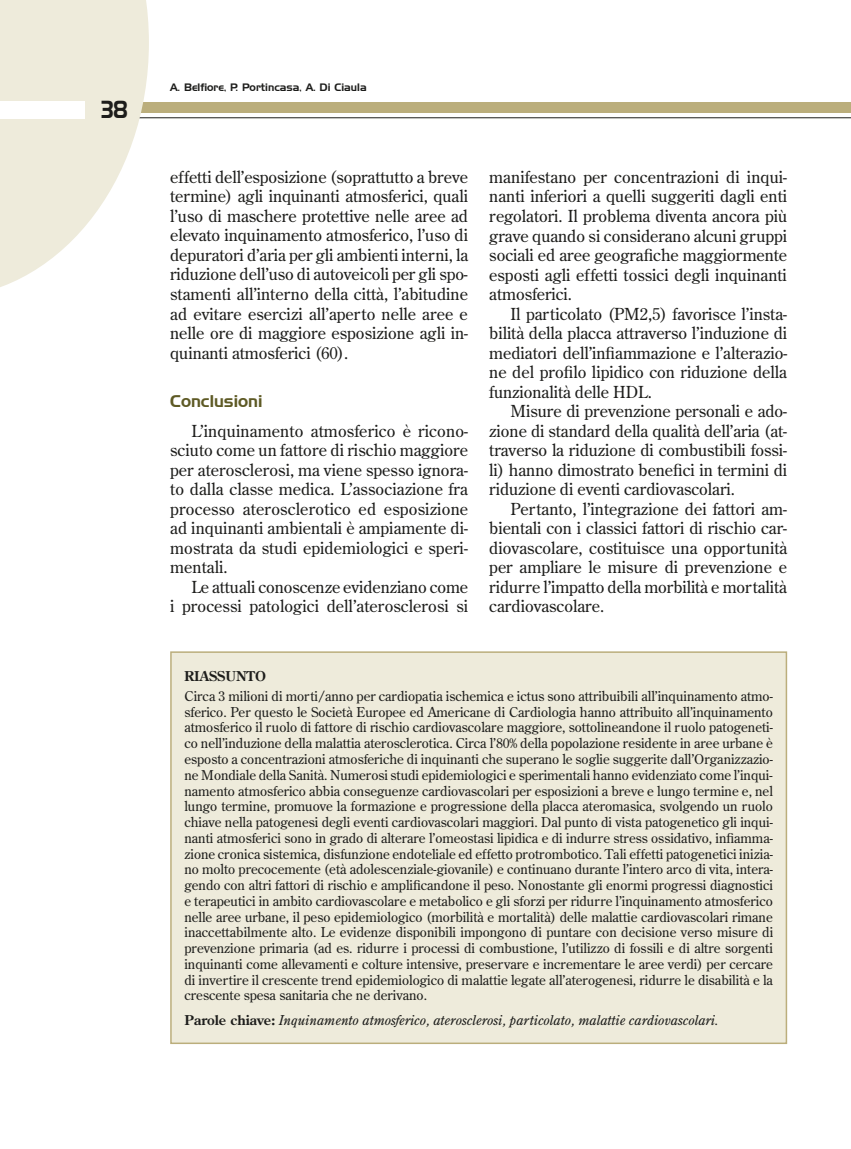
<style>
.page{position:relative;width:851px;height:1149px;background:#fff}
.page>*{position:absolute;margin:0;border:0;box-sizing:border-box;transform-origin:0 0}
.t1{font:24px "Handel Gothic BT";color:#1d1d1b;scale:.8 1}
.t2{font:16.5px/19.5px "Century Old Style Std";color:#1d1d1b;text-align:justify}
.t3{font:16.5px "Handel Gothic BT";color:#5e5a25}
.t4{font:13.5px/15.8px "Century Old Style Std";color:#1d1d1b;text-align:justify}
.t5{font:italic 13.5px "Century Old Style Std";letter-spacing:-.005em;color:#1d1d1b}
.t6{font:700 13.5px "Century Old Style Std";color:#1d1d1b}
.t7{font:10.5px "Handel Gothic BT";color:#1d1d1b}
.s1{font-weight:700;font-style:normal}
</style>
<div class="page">
<hr style="left:0;top:117px;width:850px;height:1px;background:#1d1d1b">
<div style="left:0;top:102px;width:850px;height:11px;background:#bbae7c"></div>
<svg style="left:0;top:0;width:149px;height:287px;fill:#eeebdb"></svg>
<div style="left:0;top:101px;width:85px;height:17px;background:#fff"></div>
<div style="left:171px;top:652px;width:615px;height:390px;background:#eeebdb"></div>
<div style="left:170px;top:651px;width:617px;height:392px;border:2px solid #bbae7c"></div>
<h1 class="t1" style="left:101px;top:95px;width:34px">38</h1>
<p class="t7" style="left:170px;top:81px;width:198px">A. Belfiore, P. Portincasa, A. Di Ciaula</p>
<p class="t2" style="left:170px;top:167px;width:299px">effetti dell’esposizione (soprattutto a breve termine) agli inquinanti atmosferici, quali l’uso di maschere protettive nelle aree ad elevato inquinamento atmosferico, l’uso di depuratori d’aria per gli ambienti interni, la riduzione dell’uso di autoveicoli per gli spo&shy;stamenti all’interno della città, l’abitudine ad evitare esercizi all’aperto nelle aree e nelle ore di maggiore esposizione agli in&shy;quinanti atmosferici (60).</p>
<p class="t3" style="left:170px;top:391px;width:94px">Conclusioni</p>
<p class="t2" style="left:170px;top:420px;width:299px;text-indent:21px">L’inquinamento atmosferico è ricono&shy;sciuto come un fattore di rischio maggiore per aterosclerosi, ma viene spesso ignora&shy;to dalla classe medica. L’associazione fra processo aterosclerotico ed esposizione ad inquinanti ambientali è ampiamente di&shy;mostrata da studi epidemiologici e speri&shy;mentali.</p>
<p class="t2" style="left:170px;top:576px;width:299px;text-align:right">Le attuali conoscenze evidenziano come<br>i processi patologici dell’aterosclerosi si</p>
<p class="t2" style="left:489px;top:167px;width:299px">manifestano per concentrazioni di inqui&shy;nanti inferiori a quelli suggeriti dagli enti regolatori. Il problema diventa ancora più grave quando si considerano alcuni gruppi sociali ed aree geografiche maggiormente esposti agli effetti tossici degli inquinanti atmosferici.</p>
<p class="t2" style="left:489px;top:303px;width:299px;text-indent:21px">Il particolato (PM2,5) favorisce l’insta&shy;bilità della placca attraverso l’induzione di mediatori dell’infiammazione e l’alterazio&shy;ne del profilo lipidico con riduzione della funzionalità delle HDL.</p>
<p class="t2" style="left:489px;top:401px;width:299px;text-indent:21px">Misure di prevenzione personali e ado&shy;zione di standard della qualità dell’aria (at&shy;traverso la riduzione di combustibili fossi&shy;li) hanno dimostrato benefici in termini di riduzione di eventi cardiovascolari.</p>
<p class="t2" style="left:489px;top:498px;width:299px;text-indent:21px">Pertanto, l’integrazione dei fattori am&shy;bientali con i classici fattori di rischio car&shy;diovascolare, costituisce una opportunità per ampliare le misure di prevenzione e ridurre l’impatto della morbilità e mortalità cardiovascolare.</p>
<p class="t6" style="left:184px;top:666px;width:83px">RIASSUNTO</p>
<p class="t4" style="left:184px;top:687px;width:590px">Circa 3 milioni di morti/anno per cardiopatia ischemica e ictus sono attribuibili all’inquinamento atmo&shy;sferico. Per questo le Società Europee ed Americane di Cardiologia hanno attribuito all’inquinamento atmosferico il ruolo di fattore di rischio cardiovascolare maggiore, sottolineandone il ruolo patogeneti&shy;co nell’induzione della malattia aterosclerotica. Circa l’80% della popolazione residente in aree urbane è esposto a concentrazioni atmosferiche di inquinanti che superano le soglie suggerite dall’Organizzazio&shy;ne Mondiale della Sanità. Numerosi studi epidemiologici e sperimentali hanno evidenziato come l’inqui&shy;namento atmosferico abbia conseguenze cardiovascolari per esposizioni a breve e lungo termine e, nel lungo termine, promuove la formazione e progressione della placca ateromasica, svolgendo un ruolo chiave nella patogenesi degli eventi cardiovascolari maggiori. Dal punto di vista patogenetico gli inqui&shy;nanti atmosferici sono in grado di alterare l’omeostasi lipidica e di indurre stress ossidativo, infiamma&shy;zione cronica sistemica, disfunzione endoteliale ed effetto protrombotico. Tali effetti patogenetici inizia&shy;no molto precocemente (età adolescenziale-giovanile) e continuano durante l’intero arco di vita, intera&shy;gendo con altri fattori di rischio e amplificandone il peso. Nonostante gli enormi progressi diagnostici e terapeutici in ambito cardiovascolare e metabolico e gli sforzi per ridurre l’inquinamento atmosferico nelle aree urbane, il peso epidemiologico (morbilità e mortalità) delle malattie cardiovascolari rimane inaccettabilmente alto. Le evidenze disponibili impongono di puntare con decisione verso misure di prevenzione primaria (ad es. ridurre i processi di combustione, l’utilizzo di fossili e di altre sorgenti inquinanti come allevamenti e colture intensive, preservare e incrementare le aree verdi) per cercare di invertire il crescente trend epidemiologico di malattie legate all’aterogenesi, ridurre le disabilità e la crescente spesa sanitaria che ne derivano.</p>
<p class="t5" style="left:184px;top:1011px;width:535px"><span class="s1">Parole chiave:</span> Inquinamento atmosferico, aterosclerosi, particolato, malattie cardiovascolari.</p>
</div>
